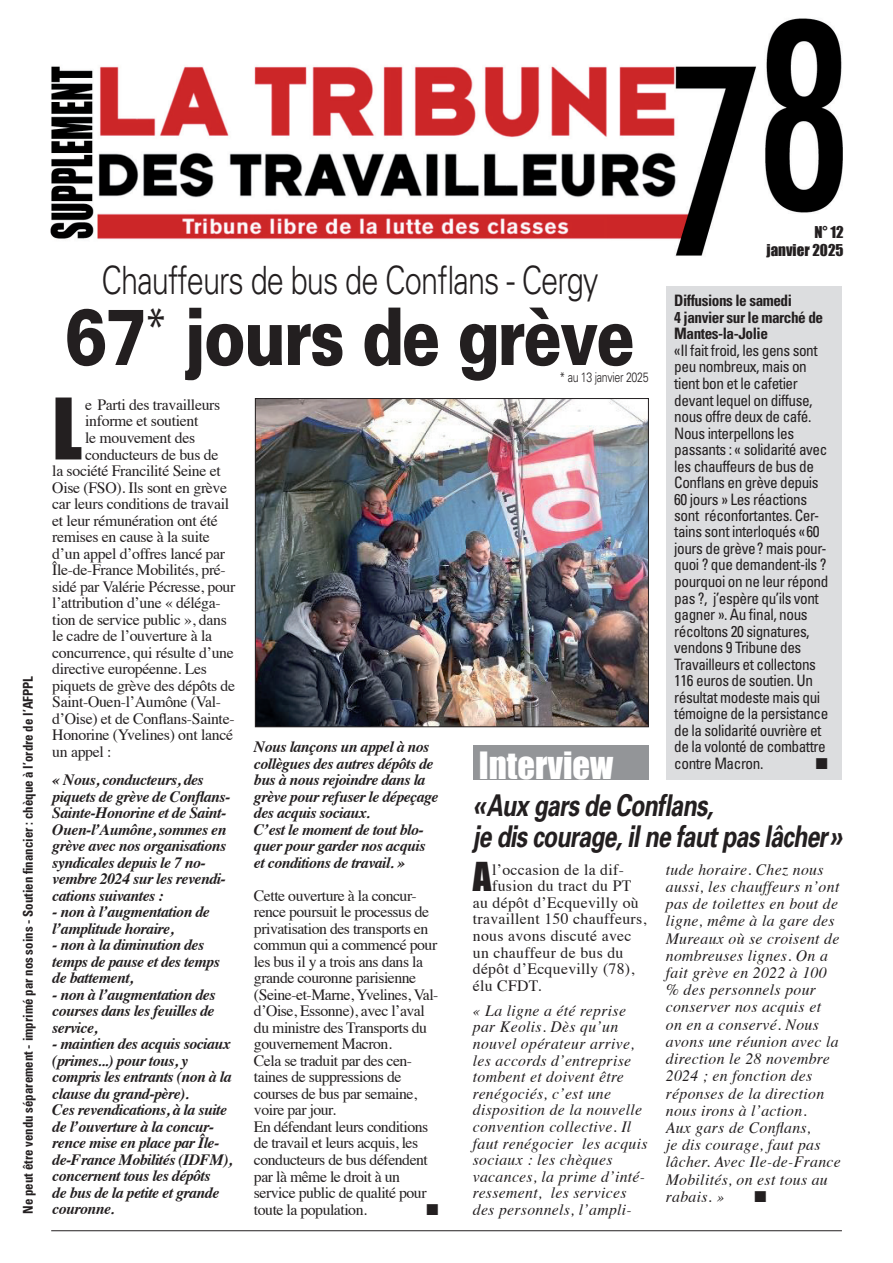
<style>
.page{position:relative;width:893px;height:1263px;background:#fff}
.page>*{position:absolute;margin:0;border:0;box-sizing:border-box;transform-origin:0 0}
.t1{font:900 79.5px "Univers";letter-spacing:-.03em;color:#231f20;scale:.79 1}
.t2{font:78.3px "Impact";color:#231f20}
.t3{font:300 39px "Univers";letter-spacing:-.03em;color:#231f20;scale:.79 1}
.t4{font:36.6px "Impact";color:#231f20}
.t5{font:34.5px "Impact";color:#fff}
.t6{font:italic 700 30px/31.5px "Univers";letter-spacing:-.03em;color:#231f20;scale:.77 1}
.t7{font:15.75px/16.5px "Times";letter-spacing:-.02em;color:#231f20}
.t8{font:italic 700 15.75px/16.5px "Times";letter-spacing:-.03em;color:#231f20}
.t9{font:italic 15.75px/17.2px "Times";letter-spacing:.02em;color:#231f20}
.t10{font:condensed 15.75px/16.5px "Univers";letter-spacing:-.03em;color:#231f20}
.t11{font:15.75px "Times";letter-spacing:.02em;color:#231f20}
.t12{font:700 condensed 15.75px/16.5px "Univers";letter-spacing:-.03em;color:#231f20}
.t13{font:15.75px "Zapf Dingbats ITC";color:#231f20}
.t14{font:15px/18px "Impact";color:#231f20;text-align:right}
.t15{font:700 condensed 13.5px "Univers";color:#231f20;scale:.95 1}
.t16{font:300 13.5px "Univers";letter-spacing:-.03em;color:#231f20;scale:.79 1}
</style>
<div class="page">
<img style="left:50px;top:18px;width:793px;height:238px">
<hr style="left:51px;top:1230px;width:791px;height:1px;background:#231f20">
<img style="left:257px;top:400px;width:390px;height:325px">
<div style="left:255px;top:398px;width:394px;height:329px;border:1px solid #231f20"></div>
<div style="left:473px;top:745px;width:176px;height:34px;background:#939598"></div>
<div style="left:666px;top:286px;width:176px;height:493px;background:#dcdddf"></div>
<p class="t15" style="left:20px;top:1214px;width:568px;rotate:-90deg">Ne peut être vendu séparement - imprimé par nos soins - Soutien financier : chèque à l’ordre de l’AFPPL</p>
<p class="t14" style="left:766px;top:222px;width:79px">N° 12<br>janvier 2025</p>
<h3 class="t3" style="left:102px;top:257px;width:630px">Chauffeurs de bus de Conflans - Cergy</h3>
<h1 class="t1" style="left:65px;top:287px;width:723px">67<sup>*</sup> jours de grève</h1>
<p class="t12" style="left:674px;top:292px;width:150px">Diffusions le samedi<br>4 janvier sur le marché de<br>Mantes-la-Jolie</p>
<p class="t10" style="left:674px;top:342px;width:156px">«Il fait froid, les gens sont peu nombreux, mais on tient bon et le cafetier devant lequel on diffuse, nous offre deux de café.<br>Nous interpellons les passants : « solidarité avec les chauffeurs de bus de<br>Conflans en grève depuis<br>60 jours » Les réactions sont réconfortantes. Cer&shy;tains sont interloqués «60 jours de grève? mais pour&shy;quoi ? que demandent-ils ? pourquoi on ne leur répond pas ?, j’espère qu’ils vont gagner ». Au final, nous récoltons 20 signatures, vendons 9 Tribune des<br>Travailleurs et collectons<br>116 euros de soutien. Un résultat modeste mais qui témoigne de la persistance de la solidarité ouvrière et de la volonté de combattre contre Macron.</p>
<p class="t16" style="left:559px;top:369px;width:115px">* au 13 janvier 2025</p>
<h2 class="t2" style="left:52px;top:368px;width:31px">L</h2>
<p class="t7" style="left:85px;top:395px;width:137px">e Parti des travailleurs</p>
<p class="t7" style="left:85px;top:412px;width:115px">informe et soutient</p>
<p class="t7" style="left:85px;top:428px;width:111px">le mouvement des</p>
<p class="t7" style="left:85px;top:445px;width:135px">conducteurs de bus de</p>
<p class="t7" style="left:52px;top:461px;width:170px">la société Francilité Seine et</p>
<p class="t7" style="left:52px;top:478px;width:176px">Oise (FSO). Ils sont en grève</p>
<p class="t7" style="left:52px;top:494px;width:178px">car leurs conditions de travail</p>
<p class="t7" style="left:52px;top:511px;width:167px">et leur rémunération ont été</p>
<p class="t7" style="left:52px;top:527px;width:159px">remises en cause à la suite</p>
<p class="t7" style="left:52px;top:544px;width:174px">d’un appel d’offres lancé par</p>
<p class="t7" style="left:52px;top:560px;width:175px">Île-de-France Mobilités, pré-</p>
<p class="t7" style="left:52px;top:577px;width:185px">sidé par Valérie Pécresse, pour</p>
<p class="t7" style="left:52px;top:593px;width:170px">l’attribution d’une « déléga-</p>
<p class="t7" style="left:52px;top:610px;width:176px">tion de service public », dans</p>
<p class="t7" style="left:52px;top:626px;width:161px">le cadre de l’ouverture à la</p>
<p class="t7" style="left:52px;top:643px;width:183px">concurrence, qui résulte d’une</p>
<p class="t7" style="left:52px;top:659px;width:156px">directive européenne. Les</p>
<p class="t7" style="left:52px;top:676px;width:184px">piquets de grève des dépôts de</p>
<p class="t7" style="left:52px;top:692px;width:170px">Saint-Ouen-l’Aumône (Val-</p>
<p class="t7" style="left:52px;top:709px;width:184px">d’Oise) et de Conflans-Sainte-</p>
<p class="t7" style="left:52px;top:725px;width:182px">Honorine (Yvelines) ont lancé</p>
<p class="t7" style="left:52px;top:742px;width:61px">un appel :</p>
<p class="t8" style="left:52px;top:770px;width:179px">« Nous, conducteurs, des piquets de grève de Conflans-<br>Sainte-Honorine et de Saint-<br>Ouen-l’Aumône, sommes en grève avec nos organisations syndicales depuis le 7 no&shy;vembre 2024 sur les revendi&shy;cations suivantes :</p>
<p class="t8" style="left:52px;top:902px;width:159px">- non à l’augmentation de l’amplitude horaire,</p>
<p class="t8" style="left:52px;top:935px;width:169px">- non à la diminution des temps de pause et des temps de battement,</p>
<p class="t8" style="left:52px;top:985px;width:165px;text-align:justify">- non à l’augmentation des courses dans les feuilles de service,</p>
<p class="t8" style="left:52px;top:1034px;width:181px">- maintien des acquis sociaux (primes...) pour tous, y compris les entrants (non à la clause du grand-père).<br>Ces revendications, à la suite de l’ouverture à la concur&shy;rence mise en place par Île&shy;de-France Mobilités (IDFM), concernent tous les dépôts<br>de bus de la petite et grande couronne.</p>
<p class="t8" style="left:254px;top:737px;width:186px">Nous lançons un appel à nos collègues des autres dépôts de bus à nous rejoindre dans la grève pour refuser le dépeçage des acquis sociaux.<br>C’est le moment de tout blo&shy;quer pour garder nos acquis et conditions de travail. »</p>
<p class="t7" style="left:254px;top:886px;width:186px">Cette ouverture à la concur&shy;rence poursuit le processus de privatisation des transports en commun qui a commencé pour les bus il y a trois ans dans la grande couronne parisienne (Seine-et-Marne, Yvelines, Val&shy;d’Oise, Essonne), avec l’aval du ministre des Transports du gouvernement Macron.<br>Cela se traduit par des cen&shy;taines de suppressions de courses de bus par semaine, voire par jour.<br>En défendant leurs conditions de travail et leurs acquis, les conducteurs de bus défendent par là même le droit à un service public de qualité pour toute la population.</p>
<h3 class="t5" style="left:479px;top:739px;width:136px">Interview</h3>
<h3 class="t6" style="left:473px;top:788px;width:481px">«Aux gars de Conflans,<br>je dis courage, il ne faut pas lâcher»</h3>
<p class="t13" style="left:816px;top:756px;width:13px">■</p>
<h3 class="t4" style="left:473px;top:848px;width:20px">A</h3>
<p class="t11" style="left:492px;top:855px;width:133px">l’occasion de la dif-</p>
<p class="t9" style="left:666px;top:860px;width:177px">tude horaire. Chez nous aussi, les chauffeurs n’ont pas de toilettes en bout de ligne, même à la gare des<br>Mureaux où se croisent de nombreuses lignes. On a fait grève en 2022 à 100 % des personnels pour conserver nos acquis et on en a conservé. Nous avons une réunion avec la direction le 28 novembre<br>2024 ; en fonction des réponses de la direction nous irons à l’action.<br>Aux gars de Conflans,<br>je dis courage, faut pas lâcher. Avec Ile-de-France<br>Mobilités, on est tous au rabais. »</p>
<p class="t11" style="left:492px;top:871px;width:141px">fusion du tract du PT</p>
<p class="t11" style="left:473px;top:888px;width:168px">au dépôt d’Ecquevilly où</p>
<p class="t11" style="left:473px;top:904px;width:175px">travaillent 150 chauffeurs,</p>
<p class="t11" style="left:473px;top:921px;width:160px">nous avons discuté avec</p>
<p class="t11" style="left:473px;top:937px;width:152px">un chauffeur de bus du</p>
<p class="t11" style="left:473px;top:954px;width:163px">dépôt d’Ecquevilly (78),</p>
<p class="t7" style="left:473px;top:976px;width:70px">élu CFDT.</p>
<p class="t9" style="left:473px;top:1001px;width:176px;line-height:16.6px">« La ligne a été reprise par Keolis. Dès qu’un nouvel opérateur arrive, les accords d’entreprise tombent et doivent être renégociés, c’est une disposition de la nouvelle convention collective. Il faut renégocier les acquis sociaux : les chèques vacances, la prime d’inté&shy;ressement, les services des personnels, l’ampli-</p>
<p class="t13" style="left:754px;top:1189px;width:13px">■</p>
<p class="t13" style="left:426px;top:1202px;width:13px">■</p>
</div>
